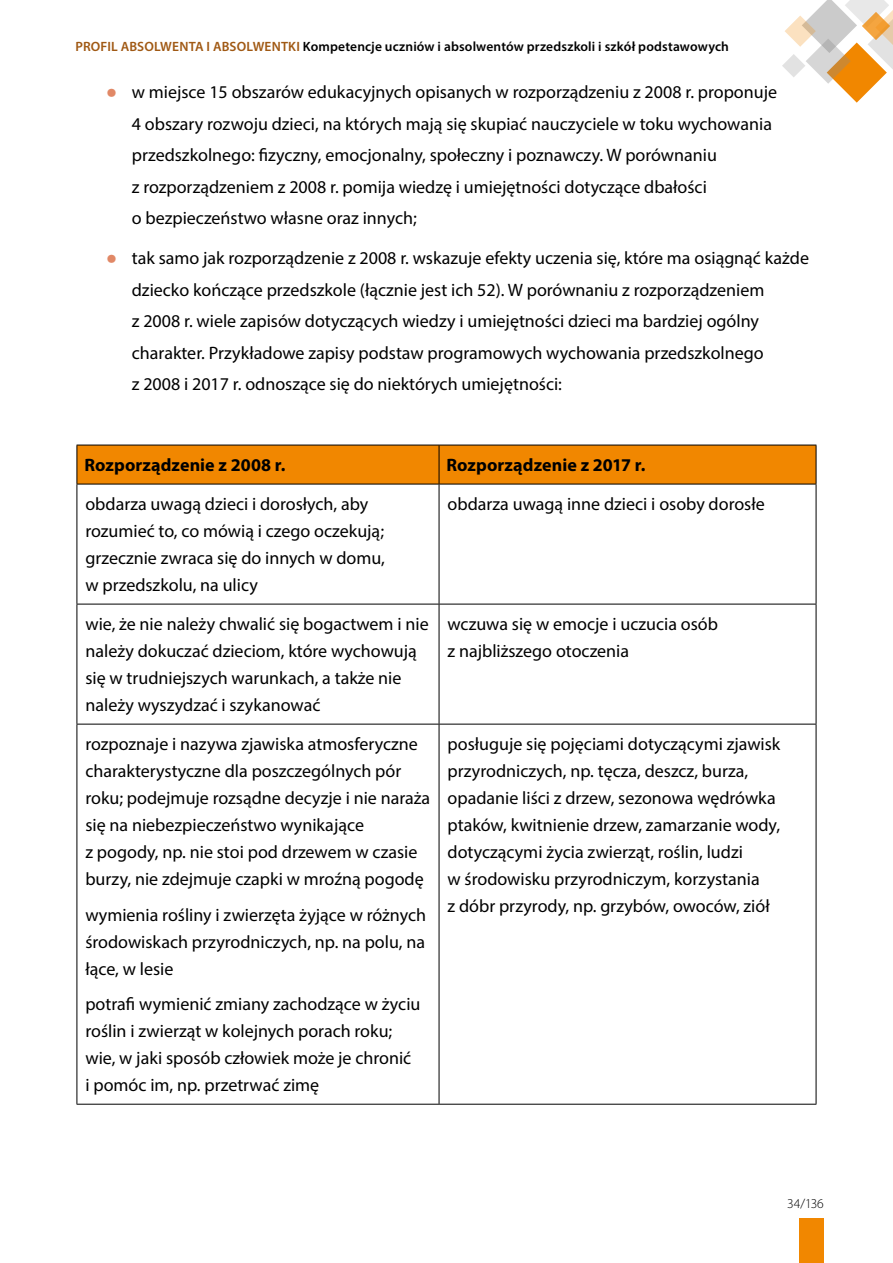
<style>
.page{position:relative;width:893px;height:1263px;background:#fff}
.page>*{position:absolute;margin:0;border:0;box-sizing:border-box;transform-origin:0 0}
.tekst_w_tabeli{font:18px/27px "Myriad Pro";color:#000}
.Naglowek_tabeli_BOLD{font:700 18px "Myriad Pro";letter-spacing:.005em;color:#000}
.t1{font:600 13.5px "Myriad Pro";letter-spacing:.01em;color:#000}
.t2{font:300 13.5px "Myriad Pro";color:#000}
.s1{color:#a05914}
.s2{font-size:39px;color:#e18866}
</style>
<div class="page">
<div style="left:799px;top:1218px;width:25px;height:45px;background:#f18700"></div>
<svg style="left:782px;top:0;width:111px;height:103px"></svg>
<div style="left:78px;top:446px;width:738px;height:38px;background:#f18700"></div>
<hr style="left:439px;top:445px;width:1px;height:39px;background:#000">
<hr style="left:77px;top:484px;width:1px;height:120px;background:#000">
<hr style="left:439px;top:484px;width:1px;height:120px;background:#000">
<hr style="left:816px;top:484px;width:1px;height:120px;background:#000">
<hr style="left:77px;top:604px;width:362px;height:1px;background:#000">
<hr style="left:77px;top:604px;width:1px;height:120px;background:#000">
<hr style="left:439px;top:604px;width:377px;height:1px;background:#000">
<hr style="left:439px;top:604px;width:1px;height:120px;background:#000">
<hr style="left:816px;top:604px;width:1px;height:120px;background:#000">
<hr style="left:77px;top:724px;width:362px;height:1px;background:#000">
<hr style="left:77px;top:724px;width:1px;height:380px;background:#000">
<hr style="left:439px;top:724px;width:377px;height:1px;background:#000">
<hr style="left:439px;top:724px;width:1px;height:380px;background:#000">
<hr style="left:816px;top:724px;width:1px;height:380px;background:#000">
<hr style="left:77px;top:1104px;width:362px;height:1px;background:#000">
<hr style="left:439px;top:1104px;width:377px;height:1px;background:#000">
<hr style="left:77px;top:445px;width:362px;height:1px;background:#000">
<hr style="left:77px;top:445px;width:1px;height:39px;background:#000">
<hr style="left:439px;top:445px;width:377px;height:1px;background:#000">
<hr style="left:816px;top:445px;width:1px;height:39px;background:#000">
<hr style="left:77px;top:484px;width:362px;height:1px;background:#000">
<hr style="left:439px;top:484px;width:377px;height:1px;background:#000">
<p class="t1" style="left:75px;top:38px;width:655px"><span class="s1">PROFIL ABSOLWENTA I ABSOLWENTKI</span> Kompetencje uczniów i absolwentów przedszkoli i szkół podstawowych</p>
<p class="tekst_w_tabeli" style="left:132px;top:76px;width:647px;line-height:31.5px;text-indent:-26px"><span class="s2">•</span> w miejsce 15 obszarów edukacyjnych opisanych w rozporządzeniu z 2008 r. proponuje 4 obszary rozwoju dzieci, na których mają się skupiać nauczyciele w toku wychowania przedszkolnego: fizyczny, emocjonalny, społeczny i poznawczy. W porównaniu<br>z rozporządzeniem z 2008 r. pomija wiedzę i umiejętności dotyczące dbałości<br>o bezpieczeństwo własne oraz innych;</p>
<p class="tekst_w_tabeli" style="left:132px;top:242px;width:679px;line-height:31.5px;text-indent:-26px"><span class="s2">•</span> tak samo jak rozporządzenie z 2008 r. wskazuje efekty uczenia się, które ma osiągnąć każde dziecko kończące przedszkole (łącznie jest ich 52). W porównaniu z rozporządzeniem<br>z 2008 r. wiele zapisów dotyczących wiedzy i umiejętności dzieci ma bardziej ogólny charakter. Przykładowe zapisy podstaw programowych wychowania przedszkolnego<br>z 2008 i 2017 r. odnoszące się do niektórych umiejętności:</p>
<h2 class="Naglowek_tabeli_BOLD" style="left:84px;top:453px;width:203px">Rozporządzenie z 2008 r.</h2>
<h2 class="Naglowek_tabeli_BOLD" style="left:447px;top:453px;width:200px">Rozporządzenie z 2017 r.</h2>
<p class="tekst_w_tabeli" style="left:85px;top:490px;width:301px">obdarza uwagą dzieci i dorosłych, aby rozumieć to, co mówią i czego oczekują; grzecznie zwraca się do innych w domu, w przedszkolu, na ulicy</p>
<p class="tekst_w_tabeli" style="left:448px;top:490px;width:319px">obdarza uwagą inne dzieci i osoby dorosłe</p>
<p class="tekst_w_tabeli" style="left:85px;top:610px;width:345px">wie, że nie należy chwalić się bogactwem i nie należy dokuczać dzieciom, które wychowują się w trudniejszych warunkach, a także nie należy wyszydzać i szykanować</p>
<p class="tekst_w_tabeli" style="left:448px;top:610px;width:272px">wczuwa się w emocje i uczucia osób z najbliższego otoczenia</p>
<p class="tekst_w_tabeli" style="left:85px;top:730px;width:346px">rozpoznaje i nazywa zjawiska atmosferyczne charakterystyczne dla poszczególnych pór roku; podejmuje rozsądne decyzje i nie naraża się na niebezpieczeństwo wynikające<br>z pogody, np. nie stoi pod drzewem w czasie burzy, nie zdejmuje czapki w mroźną pogodę</p>
<p class="tekst_w_tabeli" style="left:85px;top:901px;width:342px;text-align:justify">wymienia rośliny i zwierzęta żyjące w różnych środowiskach przyrodniczych, np. na polu, na łące, w lesie</p>
<p class="tekst_w_tabeli" style="left:85px;top:990px;width:337px">potrafi wymienić zmiany zachodzące w życiu roślin i zwierząt w kolejnych porach roku; wie, w jaki sposób człowiek może je chronić<br>i pomóc im, np. przetrwać zimę</p>
<p class="tekst_w_tabeli" style="left:448px;top:730px;width:334px">posługuje się pojęciami dotyczącymi zjawisk przyrodniczych, np. tęcza, deszcz, burza, opadanie liści z drzew, sezonowa wędrówka ptaków, kwitnienie drzew, zamarzanie wody, dotyczącymi życia zwierząt, roślin, ludzi<br>w środowisku przyrodniczym, korzystania<br>z dóbr przyrody, np. grzybów, owoców, ziół</p>
<p class="t2" style="left:787px;top:1195px;width:38px">34/136</p>
</div>
